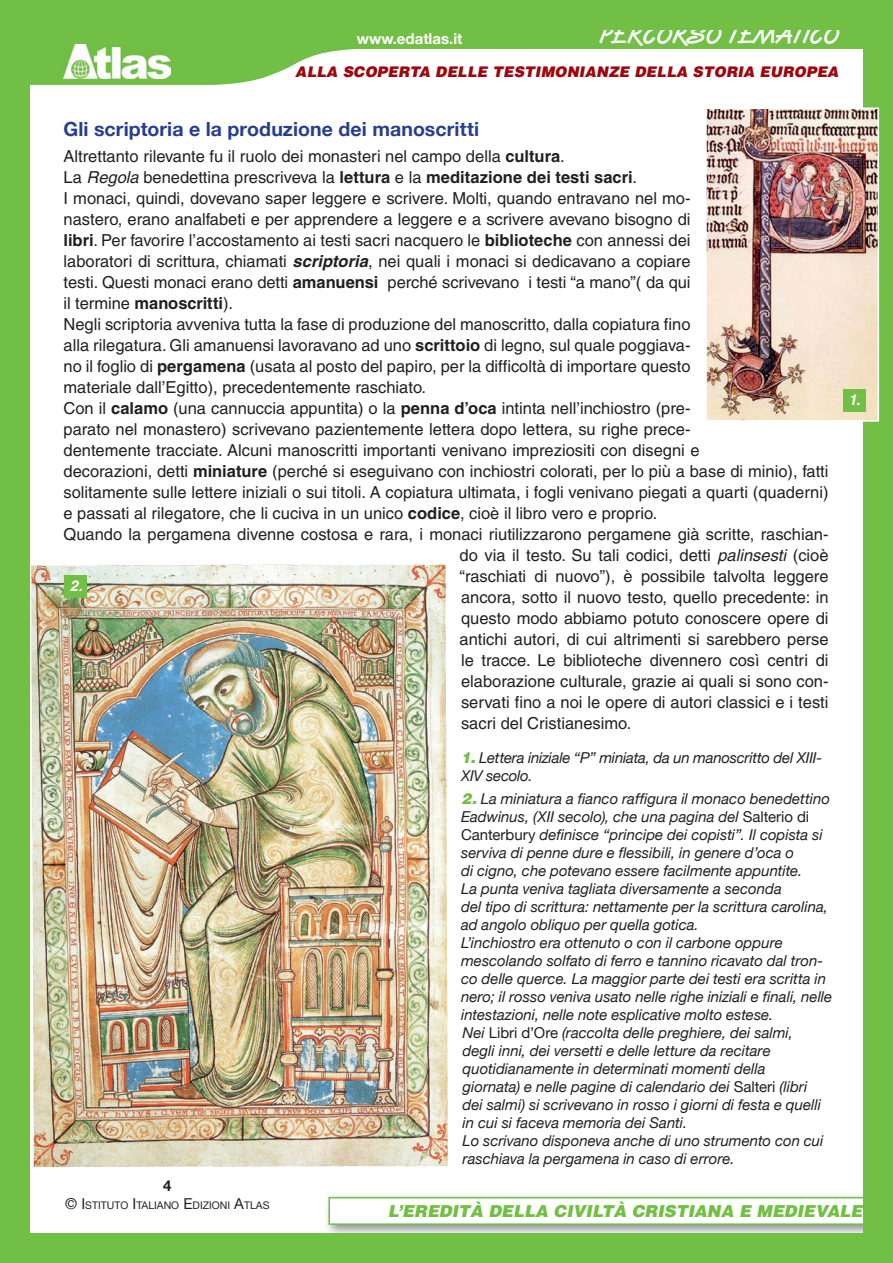
<style>
.page{position:relative;width:893px;height:1263px;background:#fff}
.page>*{position:absolute;margin:0;border:0;box-sizing:border-box;transform-origin:0 0}
.t1{font:24px "Van Dijk Bold Plain";color:#fff}
.t2{font:700 19.5px "Helvetica Neue";letter-spacing:.005em;color:#253f8e}
.t3{font:16.5px "Helvetica";color:#231f20}
.t4{font:700 16.5px "Helvetica";letter-spacing:.005em;color:#231f20}
.t5{font:italic 900 16.5px "Helvetica";color:#71bf44}
.t6{font:italic 15px/18px "Helvetica Neue";color:#231f20}
.t7{font:700 15px "Helvetica Neue";color:#fff}
.t8{font:italic 700 15px "Helvetica";color:#fff}
.t9{font:700 15px "Helvetica Neue";color:#231f20}
.t10{font:italic 900 14.7px "Helvetica";letter-spacing:.01em;color:#9d070d}
.t11{font:10.5px "Helvetica Neue";color:#231f20}
.s1{font-weight:700}
.s2{font-weight:400}
.s3{font-weight:400;font-style:italic}
.s4{font-weight:700;font-style:italic}
.s5{font-style:italic}
.s6{font-family:"Helvetica";font-weight:900;color:#71bf44}
.s7{font-style:normal}
.s8{font-size:15px}
</style>
<div class="page">
<img style="left:0;top:0;width:893px;height:1263px">
<img style="left:31px;top:564px;width:240px;height:26px">
<img style="left:705px;top:108px;width:174px;height:314px">
<div style="left:843px;top:389px;width:22px;height:22px;background:#71bf44"></div>
<div style="left:65px;top:575px;width:22px;height:22px;background:#71bf44"></div>
<p class="t7" style="left:357px;top:27px;width:107px">www.edatlas.it</p>
<h1 class="t1" style="left:599px;top:21px;width:242px">PERCORSO TEMATICO</h1>
<p class="t10" style="left:295px;top:62px;width:545px">ALLA SCOPERTA DELLE TESTIMONIANZE DELLA STORIA EUROPEA</p>
<p class="t2" style="left:64px;top:114px;width:417px">Gli scriptoria e la produzione dei manoscritti</p>
<p class="t3" style="left:64px;top:146px;width:503px">Altrettanto rilevante fu il ruolo dei monasteri nel campo della <span class="s1">cultura</span>.</p>
<p class="t4" style="left:64px;top:167px;width:575px"><span class="s2">La</span> <span class="s3">Regola</span> <span class="s2">benedettina prescriveva la</span> lettura <span class="s2">e la</span> meditazione dei testi sacri<span class="s2">.</span></p>
<p class="t3" style="left:64px;top:188px;width:629px">I monaci, quindi, dovevano saper leggere e scrivere. Molti, quando entravano nel mo-</p>
<p class="t3" style="left:64px;top:209px;width:628px">nastero, erano analfabeti e per apprendere a leggere e a scrivere avevano bisogno di</p>
<p class="t3" style="left:64px;top:230px;width:628px"><span class="s1">libri</span>. Per favorire l’accostamento ai testi sacri nacquero le <span class="s1">biblioteche</span> con annessi dei</p>
<p class="t3" style="left:64px;top:251px;width:628px">laboratori di scrittura, chiamati <span class="s4">scriptoria</span>, nei quali i monaci si dedicavano a copiare</p>
<p class="t3" style="left:64px;top:272px;width:629px">testi. Questi monaci erano detti <span class="s1">amanuensi</span> perché scrivevano i testi “a mano”( da qui</p>
<p class="t3" style="left:64px;top:293px;width:171px">il termine <span class="s1">manoscritti</span>).</p>
<p class="t3" style="left:64px;top:314px;width:628px">Negli scriptoria avveniva tutta la fase di produzione del manoscritto, dalla copiatura fino</p>
<p class="t3" style="left:64px;top:335px;width:628px">alla rilegatura. Gli amanuensi lavoravano ad uno <span class="s1">scrittoio</span> di legno, sul quale poggiava-</p>
<p class="t3" style="left:64px;top:356px;width:629px">no il foglio di <span class="s1">pergamena</span> (usata al posto del papiro, per la difficoltà di importare questo</p>
<p class="t3" style="left:64px;top:377px;width:364px">materiale dall’Egitto), precedentemente raschiato.</p>
<p class="t3" style="left:64px;top:398px;width:628px">Con il <span class="s1">calamo</span> (una cannuccia appuntita) o la <span class="s1">penna d’oca</span> intinta nell’inchiostro (pre-</p>
<p class="t3" style="left:63px;top:419px;width:628px">parato nel monastero) scrivevano pazientemente lettera dopo lettera, su righe prece-</p>
<p class="t3" style="left:63px;top:440px;width:638px">dentemente tracciate. Alcuni manoscritti importanti venivano impreziositi con disegni e</p>
<p class="t3" style="left:63px;top:461px;width:766px">decorazioni, detti <span class="s1">miniature</span> (perché si eseguivano con inchiostri colorati, per lo più a base di minio), fatti</p>
<p class="t3" style="left:63px;top:482px;width:766px">solitamente sulle lettere iniziali o sui titoli. A copiatura ultimata, i fogli venivano piegati a quarti (quaderni)</p>
<p class="t3" style="left:63px;top:503px;width:595px">e passati al rilegatore, che li cuciva in un unico <span class="s1">codice</span>, cioè il libro vero e proprio.</p>
<p class="t3" style="left:63px;top:524px;width:766px">Quando la pergamena divenne costosa e rara, i monaci riutilizzarono pergamene già scritte, raschian-</p>
<p class="t3" style="left:459px;top:545px;width:371px">do via il testo. Su tali codici, detti <span class="s5">palinsesti</span> (cioè</p>
<p class="t3" style="left:459px;top:566px;width:371px">“raschiati di nuovo”), è possibile talvolta leggere</p>
<p class="t3" style="left:461px;top:587px;width:369px">ancora, sotto il nuovo testo, quello precedente: in</p>
<p class="t3" style="left:461px;top:608px;width:369px">questo modo abbiamo potuto conoscere opere di</p>
<p class="t3" style="left:459px;top:629px;width:370px">antichi autori, di cui altrimenti si sarebbero perse</p>
<p class="t3" style="left:461px;top:650px;width:369px">le tracce. Le biblioteche divennero così centri di</p>
<p class="t3" style="left:461px;top:671px;width:369px">elaborazione culturale, grazie ai quali si sono con-</p>
<p class="t3" style="left:461px;top:692px;width:369px">servati fino a noi le opere di autori classici e i testi</p>
<p class="t3" style="left:461px;top:713px;width:172px">sacri del Cristianesimo.</p>
<p class="t8" style="left:70px;top:577px;width:14px">2.</p>
<p class="t6" style="left:461px;top:750px;width:363px"><span class="s6">1.</span> Lettera iniziale “P” miniata, da un manoscritto del XIII-<br>XIV secolo.</p>
<p class="t6" style="left:461px;top:790px;width:373px"><span class="s6">2.</span> La miniatura a fianco raffigura il monaco benedettino Eadwinus, (XII secolo), che una pagina del <span class="s7">Salterio di Canterbury</span> definisce “principe dei copisti”. Il copista si serviva di penne dure e flessibili, in genere d’oca o<br>di cigno, che potevano essere facilmente appuntite.<br>La punta veniva tagliata diversamente a seconda<br>del tipo di scrittura: nettamente per la scrittura carolina, ad angolo obliquo per quella gotica.<br>L’inchiostro era ottenuto o con il carbone oppure mescolando solfato di ferro e tannino ricavato dal tron&shy;co delle querce. La maggior parte dei testi era scritta in nero; il rosso veniva usato nelle righe iniziali e finali, nelle intestazioni, nelle note esplicative molto estese.<br>Nei <span class="s7">Libri d’Ore</span> (raccolta delle preghiere, dei salmi,<br>degli inni, dei versetti e delle letture da recitare quotidianamente in determinati momenti della<br>giornata) e nelle pagine di calendario dei <span class="s7">Salteri</span> (libri<br>dei salmi) si scrivevano in rosso i giorni di festa e quelli in cui si faceva memoria dei Santi.<br>Lo scrivano disponeva anche di uno strumento con cui raschiava la pergamena in caso di errore.</p>
<p class="t8" style="left:848px;top:390px;width:14px">1.</p>
<p class="t9" style="left:163px;top:1174px;width:10px">4</p>
<p class="t11" style="left:65px;top:1199px;width:206px"><span class="s8">©</span> <span class="s8">I</span>STITUTO <span class="s8">I</span>TALIANO <span class="s8">E</span>DIZIONI <span class="s8">A</span>TLAS</p>
<p class="t5" style="left:388px;top:1200px;width:476px">L’EREDITÀ DELLA CIVILTÀ CRISTIANA E MEDIEVALE</p>
</div>
